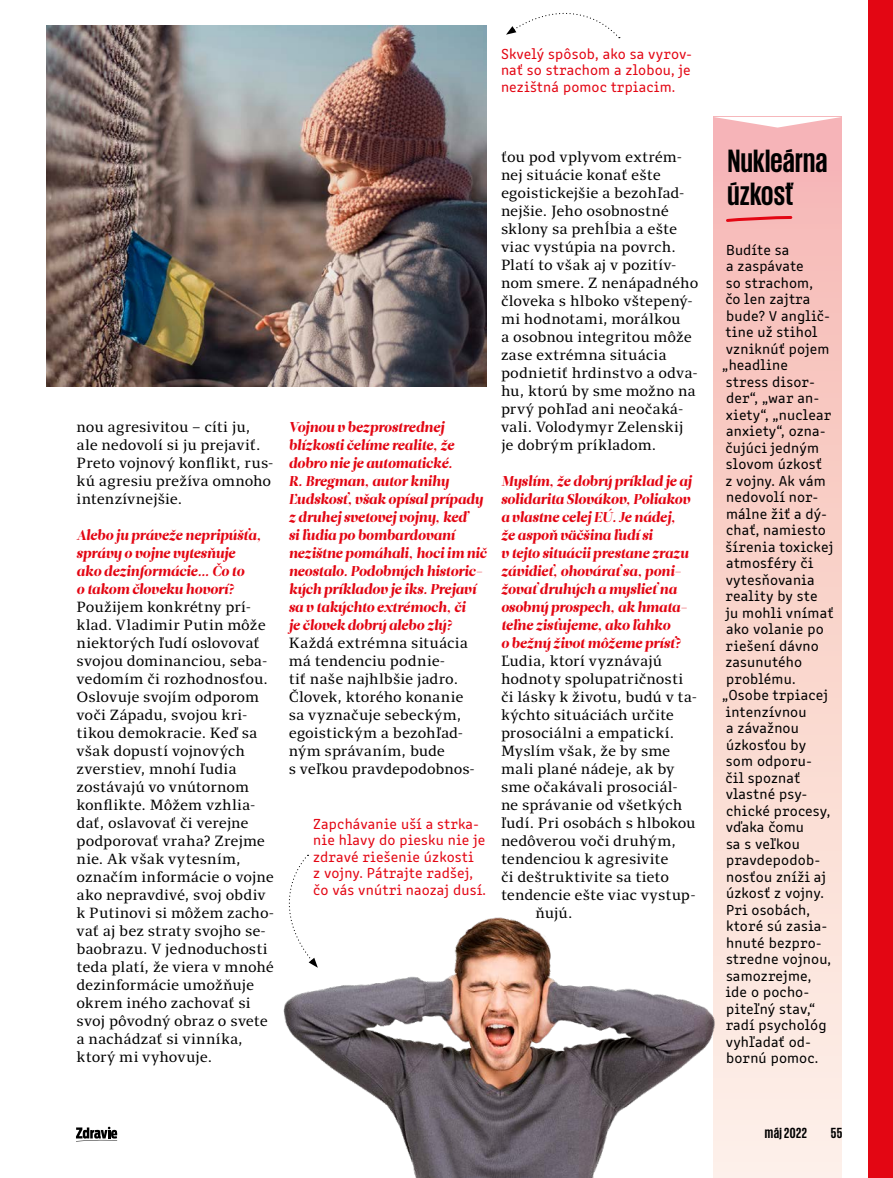
<style>
.page{position:relative;width:893px;height:1178px;background:#fff}
.page>*{position:absolute;margin:0;border:0;box-sizing:border-box;transform-origin:0 0}
.t1{font:700 33px/33px "Giorgio Sans";letter-spacing:.01em;color:#000}
.t2{font:15px/18px "Clara Serif";color:#000}
.t3{font:15px/16.5px "Clone Rounded Latn";letter-spacing:.01em;color:#000}
.t4{font:15px/16.5px "Clone Rounded Latn";letter-spacing:.01em;color:#e30613;text-align:justify}
.t5{font:700 15px "Giorgio Sans";letter-spacing:.03em;color:#000}
.t6{font:italic 14.25px/18px "Leitura Display";letter-spacing:.005em;color:#e30613}
</style>
<div class="page">
<div style="left:868px;top:0;width:25px;height:1178px;background:#e30613"></div>
<svg style="left:76px;top:1127px;width:41px;height:14px"></svg>
<div style="left:713px;top:117px;width:129px;height:1061px;background:linear-gradient(to bottom,#f6b7b3,#fdf2e8)"></div>
<svg style="left:724px;top:214px;width:70px;height:10px"></svg>
<svg style="left:713px;top:117px;width:129px;height:11px"></svg>
<svg style="left:288px;top:855px;width:21px;height:56px"></svg>
<svg style="left:506px;top:12px;width:114px;height:26px"></svg>
<img style="left:283px;top:913px;width:433px;height:265px">
<img style="left:47px;top:26px;width:440px;height:360px">
<p class="t4" style="left:501px;top:45px;width:193px">Skvelý spôsob, ako sa vyrov&shy;nať so strachom a zlobou, je nezištná pomoc trpiacim.</p>
<p class="t2" style="left:77px;top:418px;width:198px">nou agresivitou – cíti ju, ale nedovolí si ju prejaviť.<br>Preto vojnový konflikt, rus&shy;kú agresiu prežíva omnoho intenzívnejšie.</p>
<p class="t6" style="left:77px;top:526px;width:186px">Alebo ju práveže nepripúšťa, správy o vojne vytesňuje ako dezinformácie... Čo to<br>o takom človeku hovorí?</p>
<p class="t2" style="left:77px;top:598px;width:199px">Použijem konkrétny prí&shy;klad. Vladimir Putin môže niektorých ľudí oslovovať svojou dominanciou, seba&shy;vedomím či rozhodnosťou.<br>Oslovuje svojím odporom voči Západu, svojou kri&shy;tikou demokracie. Keď sa však dopustí vojnových zverstiev, mnohí ľudia zostávajú vo vnútornom konflikte. Môžem vzhlia&shy;dať, oslavovať či verejne podporovať vraha? Zrejme nie. Ak však vytesním, označím informácie o vojne ako nepravdivé, svoj obdiv k Putinovi si môžem zacho&shy;vať aj bez straty svojho se&shy;baobrazu. V jednoduchosti teda platí, že viera v mnohé dezinformácie umožňuje okrem iného zachovať si svoj pôvodný obraz o svete a nachádzať si vinníka, ktorý mi vyhovuje.</p>
<p class="t6" style="left:289px;top:418px;width:199px">Vojnou v bezprostrednej blízkosti čelíme realite, že dobro nie je automatické.<br>R. Bregman, autor knihy<br>Ľudskosť, však opísal prípady z druhej svetovej vojny, keď<br>si ľudia po bombardovaní nezištne pomáhali, hoci im nič neostalo. Podobných historic&shy;kých príkladov je iks. Prejaví sa v takýchto extrémoch, či<br>je človek dobrý alebo zlý?</p>
<p class="t2" style="left:289px;top:634px;width:188px">Každá extrémna situácia má tendenciu podnie-<br>tiť naše najhlbšie jadro.<br>Človek, ktorého konanie sa vyznačuje sebeckým, egoistickým a bezohľad&shy;ným správaním, bude<br>s veľkou pravdepodobnos-</p>
<p class="t4" style="left:313px;top:814px;width:174px;text-align:left">Zapchávanie uší a strka&shy;nie hlavy do piesku nie je zdravé riešenie úzkosti<br>z vojny. Pátrajte radšej, čo vás vnútri naozaj dusí.</p>
<p class="t2" style="left:501px;top:148px;width:199px">ťou pod vplyvom extrém&shy;nej situácie konať ešte egoistickejšie a bezohľad&shy;nejšie. Jeho osobnostné sklony sa prehĺbia a ešte viac vystúpia na povrch.<br>Platí to však aj v pozitív&shy;nom smere. Z nenápadného človeka s hlboko vštepený&shy;mi hodnotami, morálkou<br>a osobnou integritou môže zase extrémna situácia podnietiť hrdinstvo a odva&shy;hu, ktorú by sme možno na prvý pohľad ani neočaká&shy;vali. Volodymyr Zelenskij je dobrým príkladom.</p>
<p class="t6" style="left:501px;top:472px;width:192px">Myslím, že dobrý príklad je aj solidarita Slovákov, Poliakov a vlastne celej EÚ. Je nádej, že aspoň väčšina ľudí si<br>v tejto situácii prestane zrazu závidieť, ohovárať sa, poni&shy;žovať druhých a myslieť na osobný prospech, ak hmata&shy;teľne zisťujeme, ako ľahko<br>o bežný život môžeme prísť?</p>
<p class="t2" style="left:501px;top:652px;width:163px">Ľudia, ktorí vyznávajú</p>
<p class="t2" style="left:501px;top:670px;width:184px">hodnoty spolupatričnosti</p>
<p class="t2" style="left:501px;top:688px;width:198px">či lásky k životu, budú v ta-</p>
<p class="t2" style="left:501px;top:706px;width:174px">kýchto situáciách určite</p>
<p class="t2" style="left:501px;top:724px;width:175px">prosociálni a empatickí.</p>
<p class="t2" style="left:501px;top:742px;width:171px">Myslím však, že by sme</p>
<p class="t2" style="left:501px;top:760px;width:175px">mali plané nádeje, ak by</p>
<p class="t2" style="left:501px;top:778px;width:178px">sme očakávali prosociál-</p>
<p class="t2" style="left:501px;top:796px;width:183px">ne správanie od všetkých</p>
<p class="t2" style="left:501px;top:814px;width:196px">ľudí. Pri osobách s hlbokou</p>
<p class="t2" style="left:501px;top:832px;width:177px">nedôverou voči druhým,</p>
<p class="t2" style="left:501px;top:850px;width:169px">tendenciou k agresivite</p>
<p class="t2" style="left:501px;top:868px;width:170px">či deštruktivite sa tieto</p>
<p class="t2" style="left:501px;top:886px;width:196px">tendencie ešte viac vystup-</p>
<p class="t2" style="left:535px;top:904px;width:38px">ňujú.</p>
<h1 class="t1" style="left:728px;top:144px;width:101px">Nukleárna úzkosť</h1>
<p class="t3" style="left:722px;top:240px;width:113px">Budíte sa<br>a zaspávate<br>so strachom,<br>čo len zajtra bude? V anglič&shy;tine už stihol vzniknúť pojem „headline stress disor&shy;der“, „war an&shy;xiety“, „nuclear anxiety“, ozna&shy;čujúci jedným slovom úzkosť<br>z vojny. Ak vám nedovolí nor&shy;málne žiť a dý&shy;chať, namiesto šírenia toxickej atmosféry či vytesňovania reality by ste<br>ju mohli vnímať ako volanie po riešení dávno zasunutého problému. „Osobe trpiacej intenzívnou<br>a závažnou úzkosťou by<br>som odporu-<br>čil spoznať vlastné psy&shy;chické procesy, vďaka čomu<br>sa s veľkou pravdepodob&shy;nosťou zníži aj úzkosť z vojny.<br>Pri osobách, ktoré sú zasia&shy;hnuté bezpro&shy;stredne vojnou, samozrejme,<br>ide o pocho&shy;piteľný stav,“ radí psychológ vyhľadať od&shy;bornú pomoc.</p>
<p class="t5" style="left:765px;top:1125px;width:43px">máj 2022</p>
<p class="t5" style="left:831px;top:1125px;width:13px">55</p>
</div>
